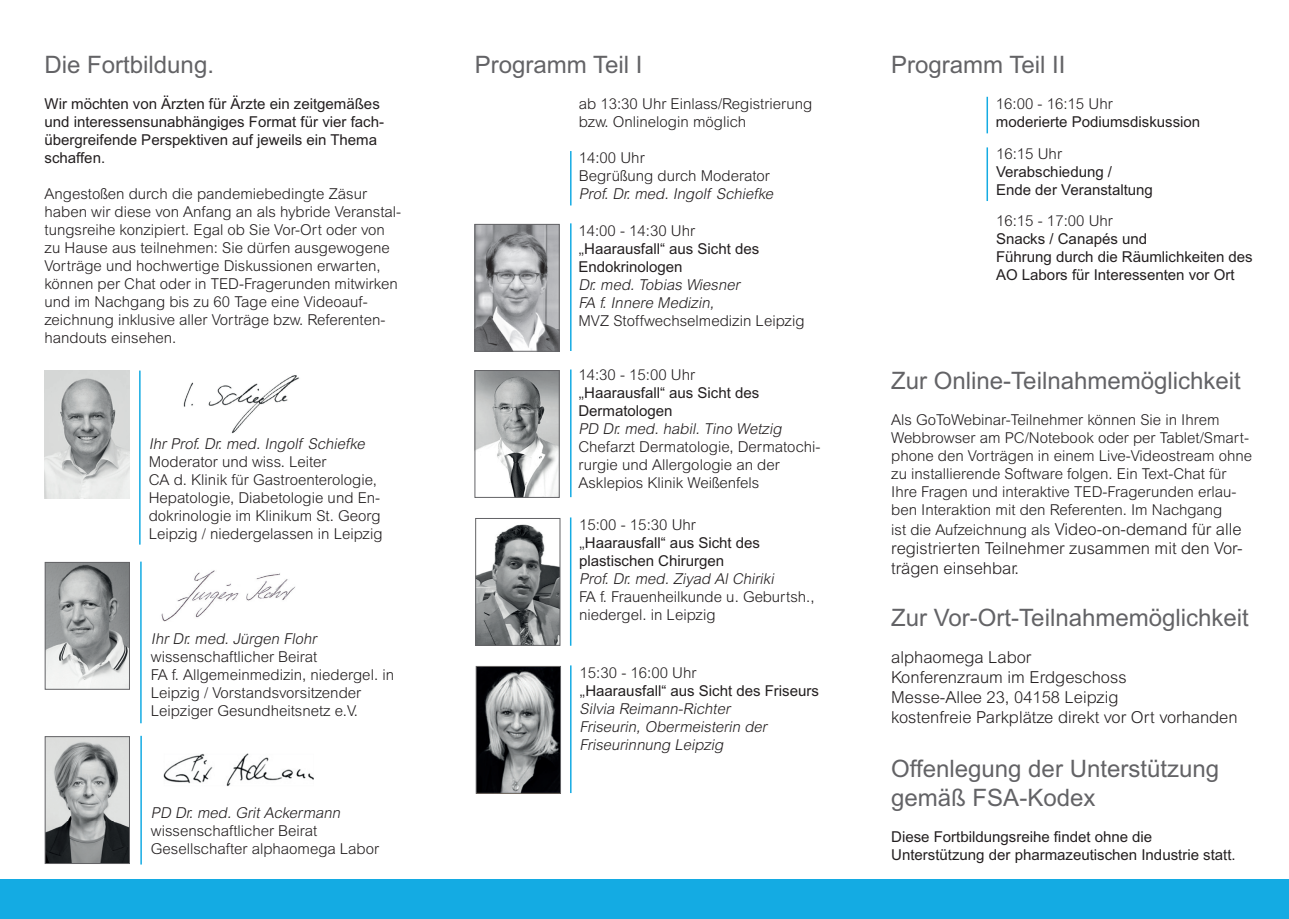
<style>
.page{position:relative;width:1289px;height:919px;background:#fff}
.page>*{position:absolute;margin:0;border:0;box-sizing:border-box;transform-origin:0 0}
.t1{font:24px/28.8px "Arial MT Std";color:#636366}
.t2{font:300 16.5px/19.8px "Arial MT Std";color:#231f20;text-align:justify}
.t3{font:300 15px/18px "Arial MT Std";color:#231f20}
.t4{font:15px/18px "Arial MT Std";color:#231f20}
.t5{font:italic 300 15px/18px "Arial MT Std";color:#231f20}
.s1{font-weight:300}
.s2{font-style:normal}
.s3{font-weight:400;font-style:normal}
.s4{font-size:15px}
</style>
<div class="page">
<div style="left:0;top:879px;width:1288px;height:39px;background:#14abe3"></div>
<hr style="left:570px;top:517px;width:1px;height:128px;background:#14abe3">
<img style="left:477px;top:524px;width:81px;height:119px">
<div style="left:475px;top:518px;width:85px;height:127px;border:1px solid #636366"></div>
<hr style="left:139px;top:370px;width:2px;height:174px;background:#14abe3">
<hr style="left:140px;top:561px;width:2px;height:162px;background:#14abe3">
<img style="left:161px;top:570px;width:134px;height:52px">
<img style="left:47px;top:564px;width:81px;height:123px">
<div style="left:45px;top:562px;width:85px;height:127px;border:1px solid #636366"></div>
<hr style="left:570px;top:151px;width:1px;height:54px;background:#14abe3">
<img style="left:183px;top:375px;width:116px;height:59px">
<hr style="left:140px;top:735px;width:2px;height:129px;background:#14abe3">
<img style="left:163px;top:753px;width:151px;height:34px">
<img style="left:47px;top:738px;width:81px;height:123px">
<div style="left:45px;top:736px;width:85px;height:127px;border:1px solid #636366"></div>
<img style="left:45px;top:370px;width:85px;height:128px">
<hr style="left:570px;top:223px;width:1px;height:128px;background:#14abe3">
<img style="left:476px;top:226px;width:81px;height:123px">
<div style="left:474px;top:224px;width:85px;height:127px;border:1px solid #636366"></div>
<hr style="left:570px;top:665px;width:1px;height:128px;background:#14abe3">
<img style="left:478px;top:668px;width:81px;height:123px">
<div style="left:476px;top:666px;width:85px;height:127px;border:1px solid #636366"></div>
<hr style="left:986px;top:97px;width:2px;height:36px;background:#14abe3">
<hr style="left:986px;top:147px;width:2px;height:54px;background:#14abe3">
<hr style="left:570px;top:369px;width:1px;height:128px;background:#14abe3">
<img style="left:476px;top:372px;width:81px;height:123px">
<div style="left:474px;top:370px;width:85px;height:127px;border:1px solid #636366"></div>
<h1 class="t1" style="left:45px;top:50px;width:171px">Die Fortbildung.</h1>
<p class="t4" style="left:45px;top:94px;width:341px">Wir möchten von Ärzten für Ärzte ein zeitgemäßes und interessensunabhängiges Format für vier fach&shy;übergreifende Perspektiven auf jeweils ein Thema schaffen.</p>
<p class="t3" style="left:45px;top:184px;width:358px">Angestoßen durch die pandemiebedingte Zäsur haben wir diese von Anfang an als hybride Veranstal&shy;tungsreihe konzipiert. Egal ob Sie Vor-Ort oder von zu Hause aus teilnehmen: Sie dürfen ausgewogene Vorträge und hochwertige Diskussionen erwarten, können per Chat oder in TED-Fragerunden mitwirken und im Nachgang bis zu 60 Tage eine Videoauf&shy;zeichnung inklusive aller Vorträge bzw. Referenten&shy;handouts einsehen.</p>
<p class="t5" style="left:149px;top:434px;width:220px">Ihr Prof. Dr. med. Ingolf Schiefke</p>
<p class="t3" style="left:149px;top:452px;width:235px">Moderator und wiss. Leiter<br>CA d. Klinik für Gastroenterologie, Hepatologie, Diabetologie und En&shy;dokrinologie im Klinikum St. Georg Leipzig / niedergelassen in Leipzig</p>
<p class="t5" style="left:151px;top:629px;width:170px">Ihr Dr. med. Jürgen Flohr</p>
<p class="t3" style="left:151px;top:647px;width:244px">wissenschaftlicher Beirat<br>FA f. Allgemeinmedizin, niedergel. in Leipzig / Vorstandsvorsitzender Leipziger Gesundheitsnetz e.V.</p>
<p class="t5" style="left:151px;top:803px;width:194px">PD Dr. med. Grit Ackermann</p>
<p class="t3" style="left:151px;top:821px;width:230px">wissenschaftlicher Beirat<br>Gesellschafter alphaomega Labor</p>
<h1 class="t1" style="left:475px;top:50px;width:169px">Programm Teil I</h1>
<p class="t3" style="left:578px;top:94px;width:235px">ab 13:30 Uhr Einlass/Registrierung bzw. Onlinelogin möglich</p>
<p class="t3" style="left:578px;top:148px;width:192px">14:00 Uhr<br>Begrüßung durch Moderator</p>
<p class="t5" style="left:578px;top:184px;width:199px">Prof. Dr. med. Ingolf Schiefke</p>
<p class="t4" style="left:578px;top:221px;width:182px"><span class="s1">14:00 - 14:30 Uhr „</span>Haarausfall“ aus Sicht des<br>Endokrinologen</p>
<p class="t5" style="left:578px;top:276px;width:166px">Dr. med. Tobias Wiesner<br>FA f. Innere Medizin,</p>
<p class="t3" style="left:578px;top:312px;width:228px">MVZ Stoffwechselmedizin Leipzig</p>
<p class="t4" style="left:578px;top:366px;width:182px"><span class="s1">14:30 - 15:00 Uhr „</span>Haarausfall“ aus Sicht des<br>Dermatologen</p>
<p class="t5" style="left:578px;top:420px;width:208px">PD Dr. med. habil. Tino Wetzig</p>
<p class="t3" style="left:578px;top:438px;width:244px">Chefarzt Dermatologie, Dermatochi&shy;rurgie und Allergologie an der<br>Asklepios Klinik Weißenfels</p>
<p class="t4" style="left:579px;top:515px;width:182px"><span class="s1">15:00 - 15:30 Uhr „</span>Haarausfall“ aus Sicht des plastischen Chirurgen</p>
<p class="t5" style="left:579px;top:569px;width:199px">Prof. Dr. med. Ziyad Al Chiriki</p>
<p class="t3" style="left:579px;top:587px;width:237px">FA f. Frauenheilkunde u. Geburtsh., niedergel. in Leipzig</p>
<p class="t5" style="left:579px;top:663px;width:241px"><span class="s2">15:30 - 16:00 Uhr<br>„</span><span class="s3">Haarausfall“ aus Sicht des Friseurs<br></span>Silvia Reimann-Richter<br>Friseurin, Obermeisterin der<br>Friseurinnung Leipzig</p>
<h1 class="t1" style="left:891px;top:50px;width:176px">Programm Teil II</h1>
<p class="t3" style="left:995px;top:95px;width:118px">16:00 - 16:15 Uhr</p>
<p class="t4" style="left:995px;top:113px;width:206px">moderierte Podiumsdiskussion</p>
<p class="t3" style="left:996px;top:144px;width:67px">16:15 Uhr</p>
<p class="t4" style="left:996px;top:162px;width:158px">Verabschiedung /<br>Ende der Veranstaltung</p>
<p class="t3" style="left:996px;top:212px;width:118px">16:15 - 17:00 Uhr</p>
<p class="t4" style="left:996px;top:230px;width:258px">Snacks / Canapés und<br>Führung durch die Räumlichkeiten des<br>AO Labors für Interessenten vor Ort</p>
<h1 class="t1" style="left:891px;top:365px;width:351px">Zur Online-Teilnahmemöglichkeit</h1>
<p class="t3" style="left:891px;top:410px;width:362px">Als GoToWebinar-Teilnehmer können Sie in Ihrem Webbrowser am PC/Notebook oder per Tablet/Smart&shy;phone den Vorträgen in einem Live-Videostream ohne zu installierende Software folgen. Ein Text-Chat für Ihre Fragen und interaktive TED-Fragerunden erlau&shy;ben Interaktion mit den Referenten. Im Nachgang</p>
<p class="t2" style="left:891px;top:518px;width:353px"><span class="s4">ist die Aufzeichnung als</span> Video-on-demand für alle registrierten Teilnehmer zusammen mit den Vor&shy;trägen einsehbar.</p>
<h1 class="t1" style="left:891px;top:602px;width:359px">Zur Vor-Ort-Teilnahmemöglichkeit</h1>
<p class="t2" style="left:891px;top:647px;width:348px;text-align:left">alphaomega Labor<br>Konferenzraum im Erdgeschoss<br>Messe-Allee 23, 04158 Leipzig<br>kostenfreie Parkplätze direkt vor Ort vorhanden</p>
<h1 class="t1" style="left:891px;top:754px;width:329px">Offenlegung der Unterstützung gemäß FSA-Kodex</h1>
<p class="t4" style="left:891px;top:827px;width:346px">Diese Fortbildungsreihe findet ohne die<br>Unterstützung der pharmazeutischen Industrie statt.</p>
</div>
